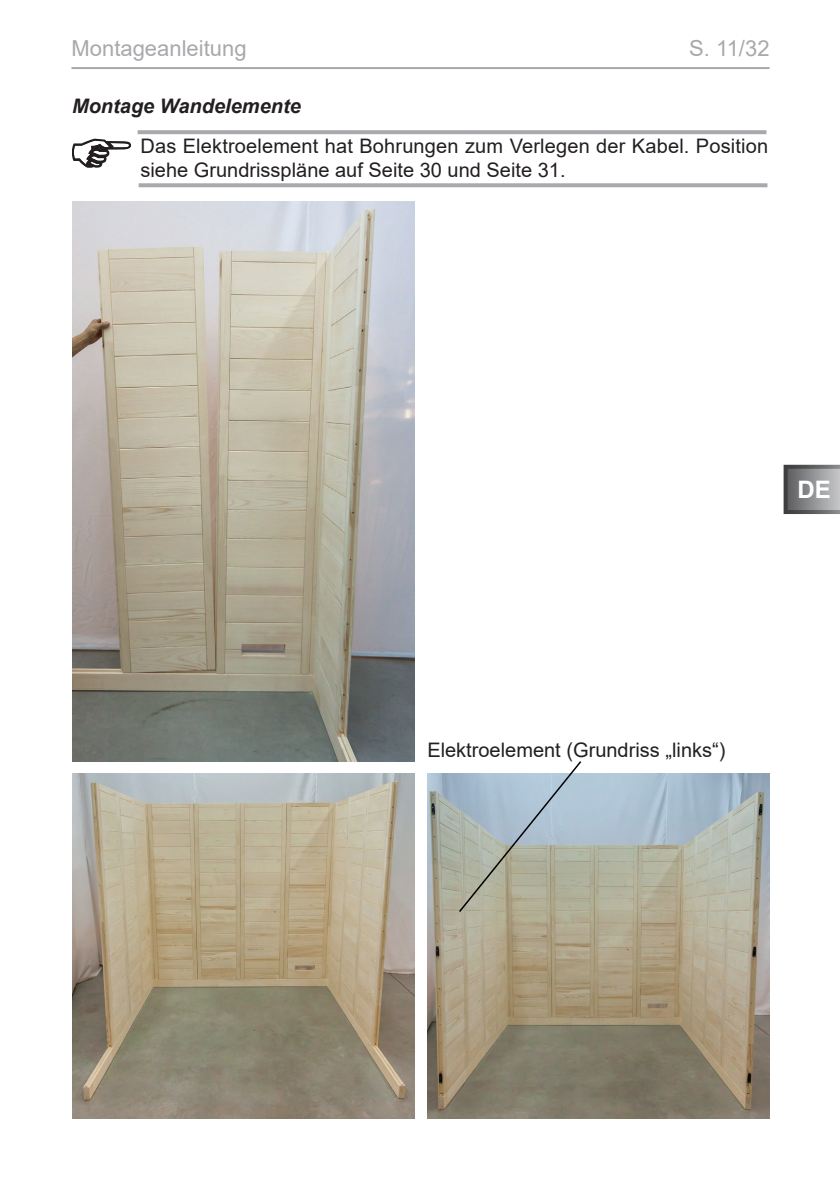
<style>
.page{position:relative;width:840px;height:1191px;background:#fff}
.page>*{position:absolute;margin:0;border:0;box-sizing:border-box;transform-origin:0 0}
.t1{font:700 24px "Arial";color:#fff}
.t2{font:22px "Arial";color:#a8a9ad}
.t3{font:20px/24px "Arial";color:#231f20}
.t4{font:italic 700 20px "Arial";color:#231f20}
</style>
<div class="page">
<svg style="left:783px;top:465px;width:56px;height:49px;background:#858688"></svg>
<hr style="left:71px;top:67px;width:698px;height:2px;background:#a8a9ad">
<img style="left:72px;top:201px;width:342px;height:560px">
<img style="left:72px;top:773px;width:342px;height:346px">
<img style="left:427px;top:773px;width:342px;height:346px">
<svg style="left:457px;top:761px;width:125px;height:152px;background:#b1bab7"></svg>
<svg style="left:137px;top:130px;width:629px;height:4px;background:#acadb0"></svg>
<svg style="left:138px;top:183px;width:629px;height:4px;background:#aeafb2"></svg>
<svg style="left:73px;top:138px;width:58px;height:30px"></svg>
<p class="t2" style="left:71px;top:33px;width:176px">Montageanleitung</p>
<p class="t2" style="left:688px;top:33px;width:82px">S. 11/32</p>
<p class="t4" style="left:72px;top:92px;width:230px">Montage Wandelemente</p>
<p class="t3" style="left:140px;top:134px;width:629px">Das Elektroelement hat Bohrungen zum Verlegen der Kabel. Position siehe Grundrisspläne auf Seite 30 und Seite 31.</p>
<p class="t1" style="left:797px;top:472px;width:35px">DE</p>
<p class="t3" style="left:427px;top:738px;width:299px">Elektroelement (Grundriss „links“)</p>
</div>
